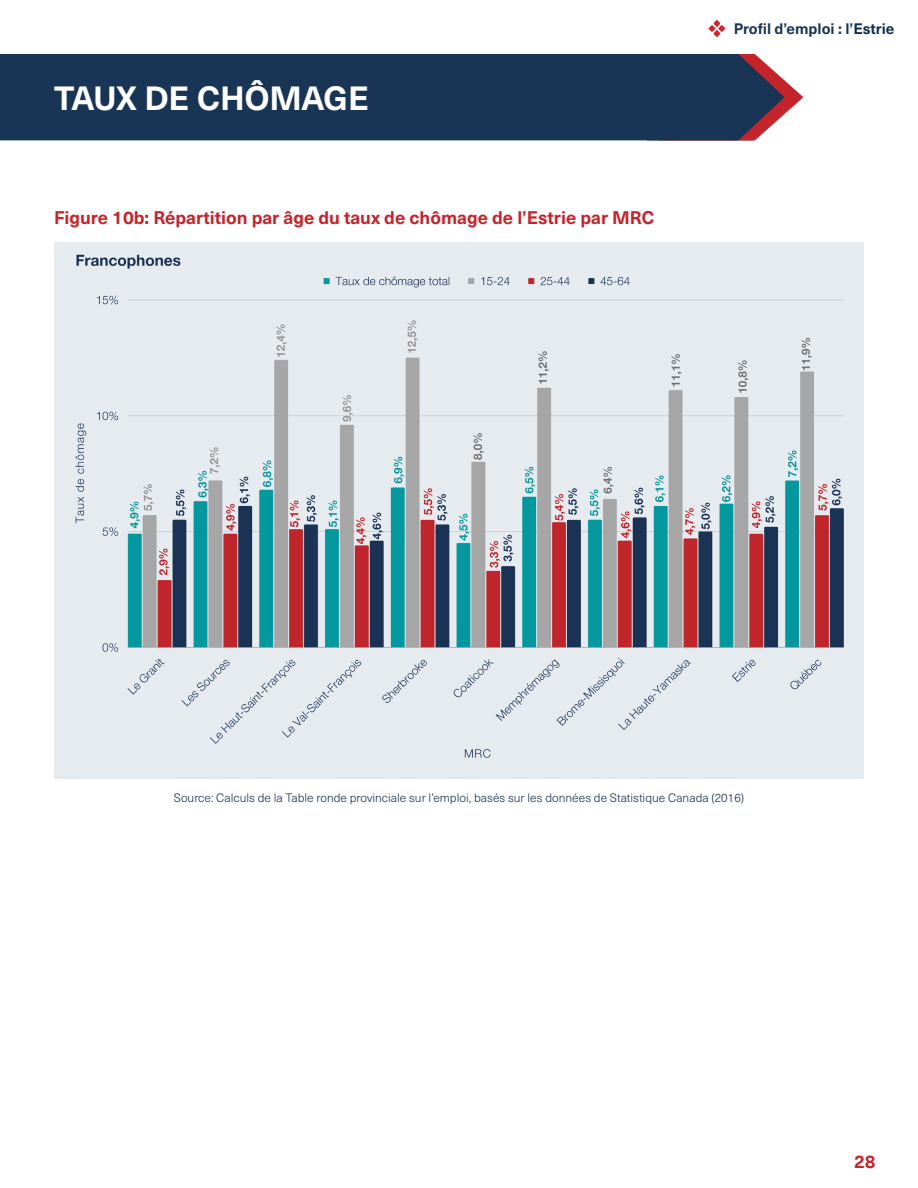
<style>
.page{position:relative;width:918px;height:1188px;background:#fff}
.page>*{position:absolute;margin:0;border:0;box-sizing:border-box;transform-origin:0 0}
.t1{font:700 33px "Neue Haas Unica W1 G";letter-spacing:-.01em;color:#fff}
.t2{font:700 18px "Neue Haas Unica W1 G";color:#c4242a}
.t3{font:700 15px "Neue Haas Unica W1 G";color:#193555}
.t4{font:300 12px "Neue Haas Unica W1 G";color:#193555}
.s1{color:#122e4f}
</style>
<div class="page">
<div style="left:0;top:54px;width:754px;height:86px;background:#193555"></div>
<svg style="left:600px;top:54px;width:204px;height:87px"></svg>
<svg style="left:708px;top:20px;width:17px;height:17px"></svg>
<img style="left:54px;top:242px;width:810px;height:536px">
<p class="t1" style="left:54px;top:73px;width:317px">TAUX DE CHÔMAGE</p>
<p class="t2" style="left:54px;top:204px;width:602px">Figure 10b: Répartition par âge du taux de chômage de l’Estrie par MRC</p>
<p class="t3" style="left:734px;top:17px;width:162px">Profil d’emploi : l’<span class="s1">Estrie</span></p>
<p class="t4" style="left:174px;top:789px;width:572px">Source: Calculs de la Table ronde provinciale sur l’emploi, basés sur les données de Statistique Canada (2016)</p>
<p class="t2" style="left:854px;top:1148px;width:23px">28</p>
</div>
